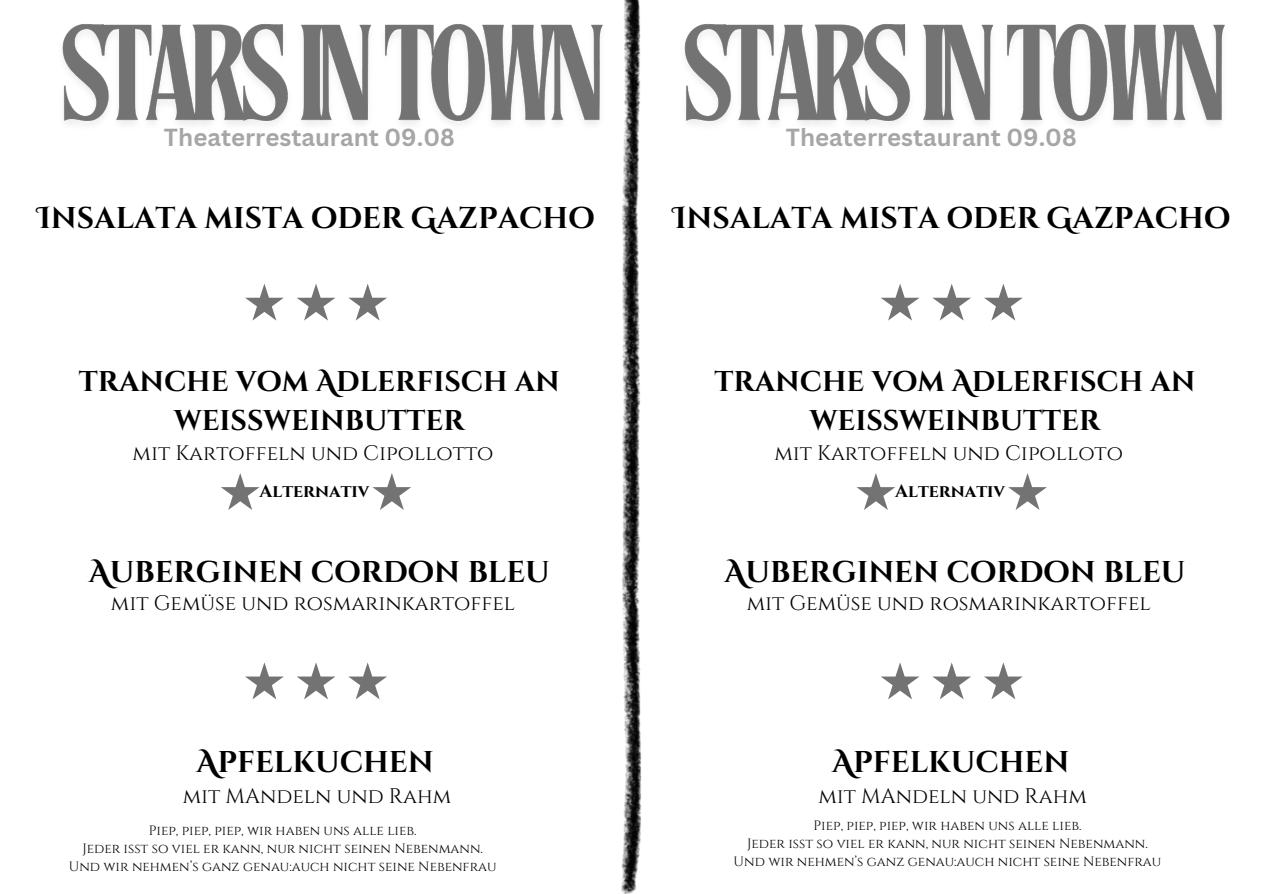
<style>
.page{position:relative;width:1263px;height:894px;background:#fff}
.page>*{position:absolute;margin:0;border:0;box-sizing:border-box;transform-origin:0 0}
.t1{font:700 30px "Cinzel Decorative";color:#000}
.t2{font:700 28.5px/39.3px "Cinzel Decorative";color:#000;text-align:center}
.t3{font:700 24px "Canva Sans";color:#a6a6a6}
.t4{font:21px "Cinzel";color:#000}
.t5{font:700 18px "Cinzel";color:#000}
.t6{font:13.5px "Cinzel";color:#000}
</style>
<div class="page">
<svg style="left:621px;top:0;width:20px;height:893px"></svg>
<img style="left:62px;top:24px;width:541px;height:101px">
<svg style="left:245px;top:284px;width:39px;height:36px"></svg>
<svg style="left:297px;top:284px;width:38px;height:36px"></svg>
<svg style="left:348px;top:284px;width:39px;height:36px"></svg>
<svg style="left:245px;top:662px;width:39px;height:37px"></svg>
<svg style="left:297px;top:662px;width:38px;height:37px"></svg>
<svg style="left:348px;top:662px;width:39px;height:37px"></svg>
<img style="left:684px;top:24px;width:541px;height:101px">
<svg style="left:221px;top:473px;width:39px;height:37px"></svg>
<svg style="left:372px;top:473px;width:39px;height:37px"></svg>
<svg style="left:881px;top:284px;width:38px;height:36px"></svg>
<svg style="left:932px;top:284px;width:39px;height:36px"></svg>
<svg style="left:984px;top:284px;width:39px;height:36px"></svg>
<svg style="left:881px;top:662px;width:38px;height:37px"></svg>
<svg style="left:932px;top:662px;width:39px;height:37px"></svg>
<svg style="left:984px;top:662px;width:39px;height:37px"></svg>
<svg style="left:856px;top:473px;width:39px;height:37px"></svg>
<svg style="left:1008px;top:473px;width:39px;height:37px"></svg>
<p class="t3" style="left:164px;top:120px;width:292px">Theaterrestaurant 09.08</p>
<h2 class="t1" style="left:37px;top:199px;width:559px">Insalata mista oder Gazpacho</h2>
<h5 class="t2" style="left:79px;top:362px;width:483px">tranche vom Adlerfisch an weissweinbutter</h5>
<h2 class="t4" style="left:133px;top:439px;width:362px">mit Kartoffeln und Cipollotto</h2>
<h2 class="t5" style="left:260px;top:479px;width:111px">Alternativ</h2>
<h2 class="t1" style="left:89px;top:552px;width:463px">Auberginen cordon bleu</h2>
<h4 class="t4" style="left:111px;top:589px;width:406px">mit Gemüse und rosmarinkartoffel</h4>
<h4 class="t1" style="left:196px;top:742px;width:239px">Apfelkuchen</h4>
<h5 class="t4" style="left:183px;top:782px;width:270px">mit MAndeln und Rahm</h5>
<h3 class="t6" style="left:149px;top:821px;width:269px">Piep, piep, piep, wir haben uns alle lieb.</h3>
<h3 class="t6" style="left:82px;top:839px;width:402px">Jeder isst so viel er kann, nur nicht seinen Nebenmann.</h3>
<h2 class="t6" style="left:69px;top:857px;width:429px">Und wir nehmen’s ganz genau:auch nicht seine Nebenfrau</h2>
<h4 class="t3" style="left:786px;top:120px;width:292px">Theaterrestaurant 09.08</h4>
<h4 class="t1" style="left:673px;top:199px;width:559px">Insalata mista oder Gazpacho</h4>
<p class="t2" style="left:714px;top:362px;width:483px">tranche vom Adlerfisch an weissweinbutter</p>
<p class="t4" style="left:774px;top:439px;width:350px">mit Kartoffeln und Cipolloto</p>
<p class="t5" style="left:895px;top:479px;width:111px">Alternativ</p>
<p class="t1" style="left:724px;top:552px;width:463px">Auberginen cordon bleu</p>
<p class="t4" style="left:747px;top:589px;width:406px">mit Gemüse und rosmarinkartoffel</p>
<h2 class="t1" style="left:832px;top:742px;width:239px">Apfelkuchen</h2>
<h4 class="t4" style="left:818px;top:782px;width:270px">mit MAndeln und Rahm</h4>
<h2 class="t6" style="left:813px;top:816px;width:269px">Piep, piep, piep, wir haben uns alle lieb.</h2>
<h2 class="t6" style="left:747px;top:834px;width:402px">Jeder isst so viel er kann, nur nicht seinen Nebenmann.</h2>
<h4 class="t6" style="left:734px;top:852px;width:429px">Und wir nehmen’s ganz genau:auch nicht seine Nebenfrau</h4>
</div>
